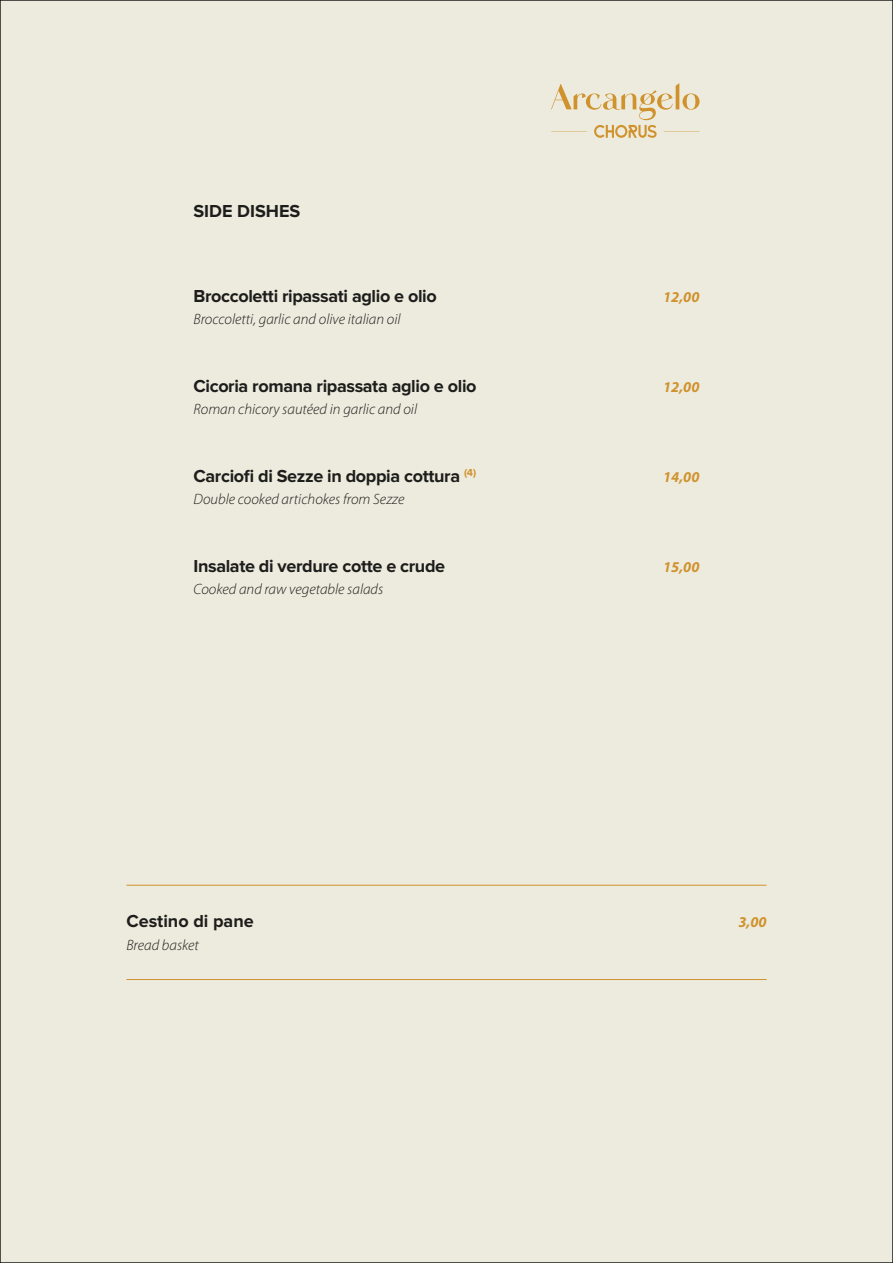
<style>
.page{position:relative;width:893px;height:1263px;background:#edebde}
.page>*{position:absolute;margin:0;border:0;box-sizing:border-box;transform-origin:0 0}
.t1{font:700 18px "Proxima Nova";letter-spacing:-.02em;color:#1d1d1b}
.t2{font:700 18px "Proxima Nova";color:#1d1d1b}
.t3{font:italic 300 15px "Myriad Pro";color:#1d1d1b}
.t4{font:italic 700 15px "Myriad Pro";color:#d0922d}
</style>
<div class="page">
<svg style="left:551px;top:83px;width:149px;height:55px"></svg>
<hr style="left:126px;top:885px;width:641px;height:1px;background:#d0922d">
<hr style="left:126px;top:979px;width:641px;height:1px;background:#d0922d">
<p class="t2" style="left:193px;top:203px;width:108px">SIDE DISHES</p>
<p class="t1" style="left:193px;top:288px;width:245px">Broccoletti ripassati aglio e olio</p>
<p class="t3" style="left:193px;top:310px;width:209px">Broccoletti, garlic and olive italian oil</p>
<p class="t4" style="left:663px;top:287px;width:38px">12,00</p>
<p class="t1" style="left:193px;top:378px;width:285px">Cicoria romana ripassata aglio e olio</p>
<p class="t3" style="left:193px;top:400px;width:225px">Roman chicory sautéed in garlic and oil</p>
<p class="t4" style="left:663px;top:377px;width:38px">12,00</p>
<p class="t1" style="left:193px;top:468px;width:284px">Carciofi di Sezze in doppia cottura <sup>(4)</sup></p>
<p class="t3" style="left:193px;top:490px;width:212px">Double cooked artichokes from Sezze</p>
<p class="t4" style="left:663px;top:467px;width:38px">14,00</p>
<p class="t1" style="left:193px;top:558px;width:253px">Insalate di verdure cotte e crude</p>
<p class="t3" style="left:193px;top:580px;width:191px">Cooked and raw vegetable salads</p>
<p class="t4" style="left:663px;top:557px;width:38px">15,00</p>
<p class="t2" style="left:126px;top:913px;width:129px">Cestino di pane</p>
<p class="t3" style="left:126px;top:936px;width:74px">Bread basket</p>
<p class="t4" style="left:738px;top:912px;width:30px">3,00</p>
</div>
